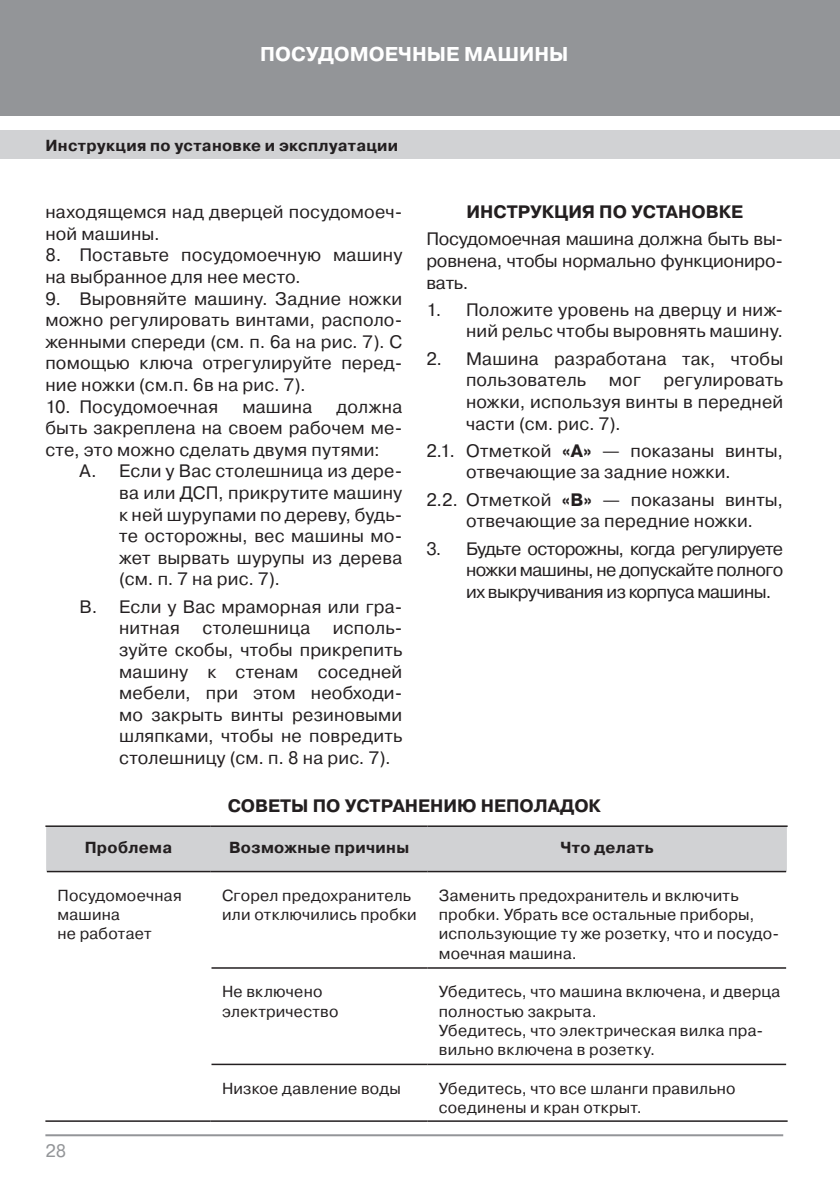
<style>
.page{position:relative;width:840px;height:1191px;background:#fff}
.page>*{position:absolute;margin:0;border:0;box-sizing:border-box;transform-origin:0 0}
.t1{font:700 20px "Pragmatica C";color:#fff}
.Number{font:18px/21.6px "Pragmatica C";letter-spacing:.01em;color:#231f20;text-align:justify}
.abzac{font:18px/21.6px "Pragmatica C";letter-spacing:.01em;color:#231f20}
.Based_text{font:18px/21.6px "Pragmatica C";letter-spacing:-.01em;color:#231f20;text-align:justify}
.Podzagolovok{font:700 18px "Pragmatica C";color:#231f20}
.t2{font:18px "Pragmatica C";color:#939598}
.Table{font:16px/19.2px "Pragmatica C";letter-spacing:.015em;color:#231f20}
.Table-2{font:700 16px "Pragmatica C";letter-spacing:.02em;color:#231f20}
.s1{font-weight:700}
</style>
<div class="page">
<div style="left:0;top:0;width:839px;height:116px;background:#939598"></div>
<div style="left:0;top:130px;width:839px;height:29px;background:#d1d2d4"></div>
<hr style="left:45px;top:1134px;width:737px;height:2px;background:#939598">
<div style="left:46px;top:827px;width:740px;height:44px;background:#d1d2d4"></div>
<hr style="left:211px;top:967px;width:216px;height:1px;background:#231f20">
<hr style="left:427px;top:967px;width:358px;height:1px;background:#231f20">
<hr style="left:211px;top:1063px;width:216px;height:2px;background:#231f20">
<hr style="left:427px;top:1063px;width:358px;height:2px;background:#231f20">
<hr style="left:45px;top:1120px;width:166px;height:1px;background:#231f20">
<hr style="left:211px;top:1120px;width:216px;height:1px;background:#231f20">
<hr style="left:427px;top:1120px;width:360px;height:1px;background:#231f20">
<hr style="left:45px;top:825px;width:166px;height:2px;background:#231f20">
<hr style="left:211px;top:825px;width:216px;height:2px;background:#231f20">
<hr style="left:427px;top:825px;width:360px;height:2px;background:#231f20">
<hr style="left:47px;top:870px;width:164px;height:2px;background:#231f20">
<hr style="left:211px;top:870px;width:216px;height:2px;background:#231f20">
<hr style="left:427px;top:870px;width:358px;height:2px;background:#231f20">
<p class="t1" style="left:260px;top:43px;width:309px">ПОСУДОМОЕЧНЫЕ МАШИНЫ</p>
<p class="Table-2" style="left:45px;top:136px;width:354px">Инструкция по установке и эксплуатации</p>
<p class="abzac" style="left:45px;top:201px;width:358px">находящемся над дверцей посудомоеч&shy;ной машины.</p>
<p class="abzac" style="left:45px;top:244px;width:358px">8. Поставьте посудомоечную машину на выбранное для нее место.</p>
<p class="abzac" style="left:45px;top:288px;width:358px;text-align:justify">9. Выровняйте машину. Задние ножки можно регулировать винтами, располо&shy;женными спереди (см. п. 6а на рис. 7). С помощью ключа отрегулируйте перед&shy;ние ножки (см.п. 6в на рис. 7).</p>
<p class="abzac" style="left:45px;top:396px;width:174px">10. Посудомоечная</p>
<p class="abzac" style="left:242px;top:396px;width:71px">машина</p>
<p class="abzac" style="left:45px;top:396px;width:358px;text-align:justify;text-indent:291px">должна быть закреплена на своем рабочем ме&shy;сте, это можно сделать двумя путями:</p>
<p class="Number" style="left:119px;top:460px;width:284px;text-indent:-40px">A. Если у Вас столешница из дере&shy;ва или ДСП, прикрутите машину к ней шурупами по дереву, будь&shy;те осторожны, вес машины мо&shy;жет вырвать шурупы из дерева (см. п. 7 на рис. 7).</p>
<p class="Number" style="left:119px;top:596px;width:284px;text-indent:-40px">B. Если у Вас мраморная или гра&shy;нитная</p>
<p class="Number" style="left:119px;top:617px;width:284px;text-indent:214px">исполь&shy;зуйте скобы, чтобы прикрепить машину к стенам соседней мебели, при этом необходи&shy;мо закрыть винты резиновыми шляпками, чтобы не повредить столешницу (см. п. 8 на рис. 7).</p>
<p class="Number" style="left:202px;top:617px;width:109px">столешница</p>
<p class="Podzagolovok" style="left:466px;top:202px;width:278px">ИНСТРУКЦИЯ ПО УСТАНОВКЕ</p>
<p class="Based_text" style="left:426px;top:228px;width:358px">Посудомоечная машина должна быть вы&shy;ровнена, чтобы нормально функциониро&shy;вать.</p>
<p class="Number" style="left:426px;top:299px;width:358px;text-align:right">1. Положите уровень на дверцу и ниж&shy;ний рельс чтобы выровнять машину.</p>
<p class="Number" style="left:466px;top:348px;width:318px;text-indent:-40px">2. Машина разработана так, чтобы пользователь</p>
<p class="Number" style="left:466px;top:369px;width:318px;text-indent:197px">регулировать ножки, используя винты в передней части (см. рис. 7).</p>
<p class="Number" style="left:466px;top:440px;width:318px;text-indent:-40px">2.1. Отметкой <span class="s1">«А»</span> — показаны винты, отвечающие за задние ножки.</p>
<p class="Number" style="left:426px;top:489px;width:358px;text-align:center">2.2. Отметкой <span class="s1">«В»</span> — показаны винты, отвечающие за передние ножки.</p>
<p class="Number" style="left:466px;top:538px;width:318px;text-indent:-40px">3. Будьте осторожны, когда регулируете ножки машины, не допускайте полного их выкручивания из корпуса машины.</p>
<p class="Number" style="left:608px;top:369px;width:33px">мог</p>
<p class="Podzagolovok" style="left:227px;top:795px;width:374px">СОВЕТЫ ПО УСТРАНЕНИЮ НЕПОЛАДОК</p>
<p class="Table-2" style="left:85px;top:838px;width:89px">Проблема</p>
<p class="Table-2" style="left:229px;top:838px;width:181px">Возможные причины</p>
<p class="Table-2" style="left:560px;top:838px;width:95px">Что делать</p>
<p class="Table" style="left:57px;top:886px;width:126px">Посудомоечная машина<br>не работает</p>
<p class="Table" style="left:222px;top:886px;width:196px">Сгорел предохранитель или отключились пробки</p>
<p class="Table" style="left:438px;top:886px;width:341px">Заменить предохранитель и включить пробки. Убрать все остальные приборы, использующие ту же розетку, что и посудо&shy;моечная машина.</p>
<p class="Table" style="left:222px;top:982px;width:118px">Не включено электричество</p>
<p class="Table" style="left:438px;top:982px;width:343px">Убедитесь, что машина включена, и дверца полностью закрыта.</p>
<p class="Table" style="left:438px;top:1020px;width:326px">Убедитесь, что электрическая вилка пра&shy;вильно включена в розетку.</p>
<p class="Table" style="left:222px;top:1078px;width:180px">Низкое давление воды</p>
<p class="Table" style="left:438px;top:1078px;width:298px">Убедитесь, что все шланги правильно соединены и кран открыт.</p>
<p class="t2" style="left:45px;top:1140px;width:22px">28</p>
</div>
